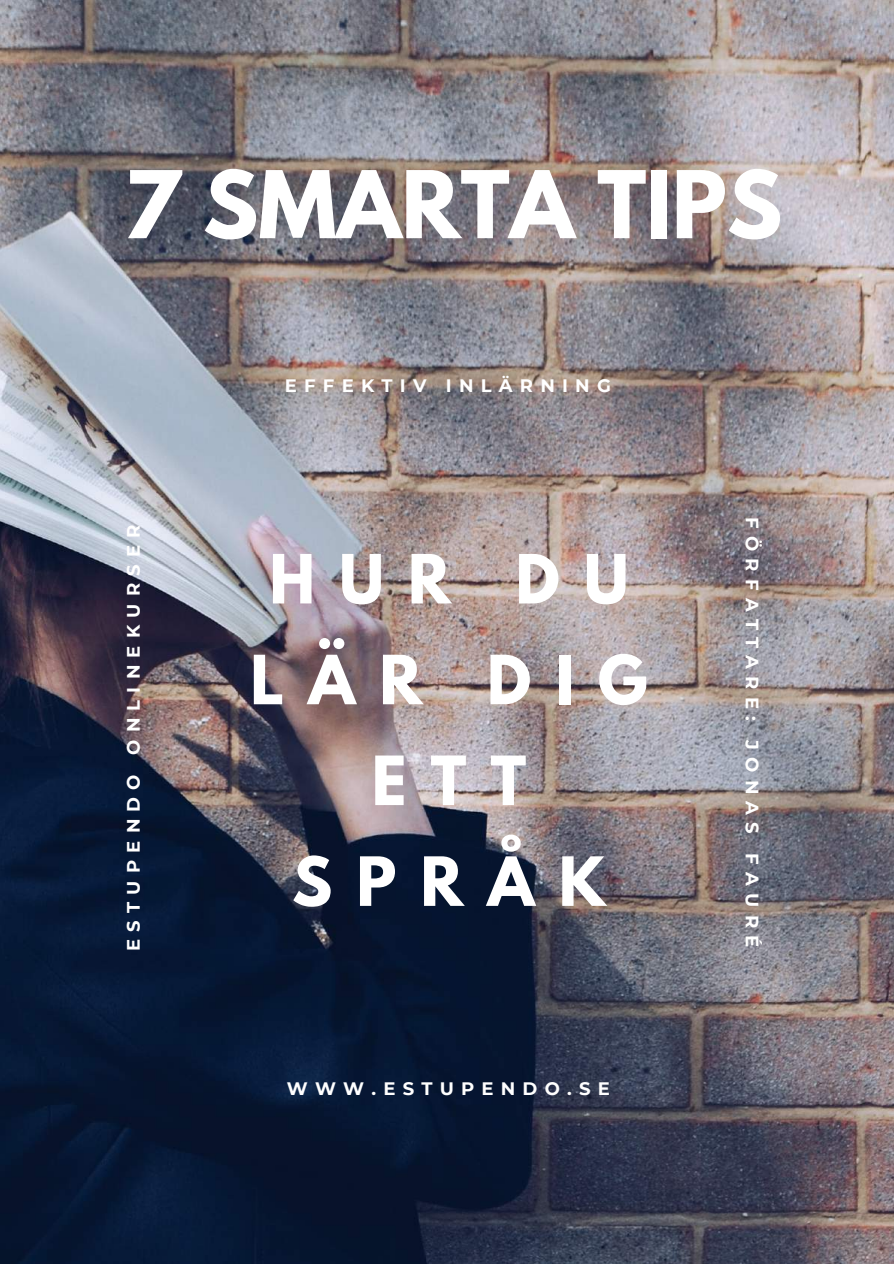
<style>
.page{position:relative;width:894px;height:1264px;background:#fff}
.page>*{position:absolute;margin:0;border:0;box-sizing:border-box;transform-origin:0 0}
.t1{font:700 82.5px "League Spartan";color:#fff}
.t2{font:700 60px/100.8px "League Spartan";letter-spacing:.4em;color:#fff;text-align:center}
.t3{font:700 18px "Montserrat";letter-spacing:.4em;color:#fff}
</style>
<div class="page">
<img style="left:0;top:0;width:893px;height:1263px">
<h1 class="t1" style="left:123px;top:164px;width:660px">7 SMARTA TIPS</h1>
<p class="t3" style="left:285px;top:374px;width:327px">EFFEKTIV INLÄRNING</p>
<p class="t3" style="left:122px;top:950px;width:427px;rotate:-90deg">ESTUPENDO ONLINEKURSER</p>
<p class="t3" style="left:763px;top:517px;width:431px;rotate:90deg">FÖRFATTARE: JONAS FAURÉ</p>
<h2 class="t2" style="left:250px;top:536px;width:399px">HUR DU<br>LÄR DIG<br>ETT<br>SPRÅK</h2>
<p class="t3" style="left:287px;top:1077px;width:324px">WWW.ESTUPENDO.SE</p>
</div>
